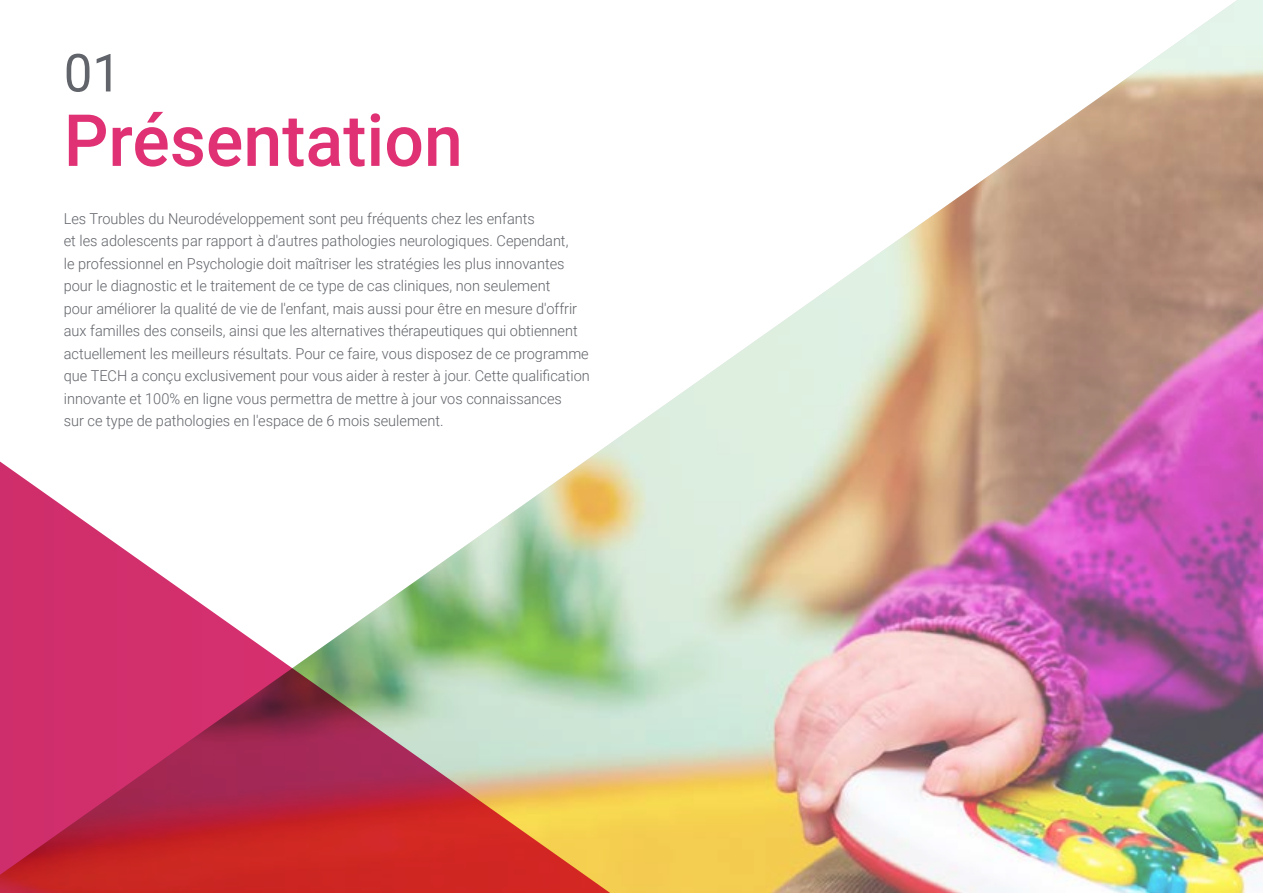
<style>
.page{position:relative;width:1263px;height:893px;background:#fff}
.page>*{position:absolute;margin:0;border:0;box-sizing:border-box;transform-origin:0 0}
.t1{font:500 72px "Roboto";color:#df3174}
.t2{font:52.5px "Roboto";color:#61646a}
.t3{font:300 15px/22.5px "Roboto";color:#61646a}
</style>
<div class="page">
<img style="left:607px;top:0;width:656px;height:893px">
<svg style="left:0;top:446px;width:640px;height:447px"></svg>
<h2 class="t2" style="left:64px;top:36px;width:59px">01</h2>
<h1 class="t1" style="left:64px;top:90px;width:401px">Présentation</h1>
<p class="t3" style="left:64px;top:207px;width:527px">Les Troubles du Neurodéveloppement sont peu fréquents chez les enfants<br>et les adolescents par rapport à d'autres pathologies neurologiques. Cependant,<br>le professionnel en Psychologie doit maîtriser les stratégies les plus innovantes pour le diagnostic et le traitement de ce type de cas cliniques, non seulement<br>pour améliorer la qualité de vie de l'enfant, mais aussi pour être en mesure d'offrir aux familles des conseils, ainsi que les alternatives thérapeutiques qui obtiennent actuellement les meilleurs résultats. Pour ce faire, vous disposez de ce programme que TECH a conçu exclusivement pour vous aider à rester à jour. Cette qualification innovante et 100% en ligne vous permettra de mettre à jour vos connaissances<br>sur ce type de pathologies en l'espace de 6 mois seulement.</p>
</div>
